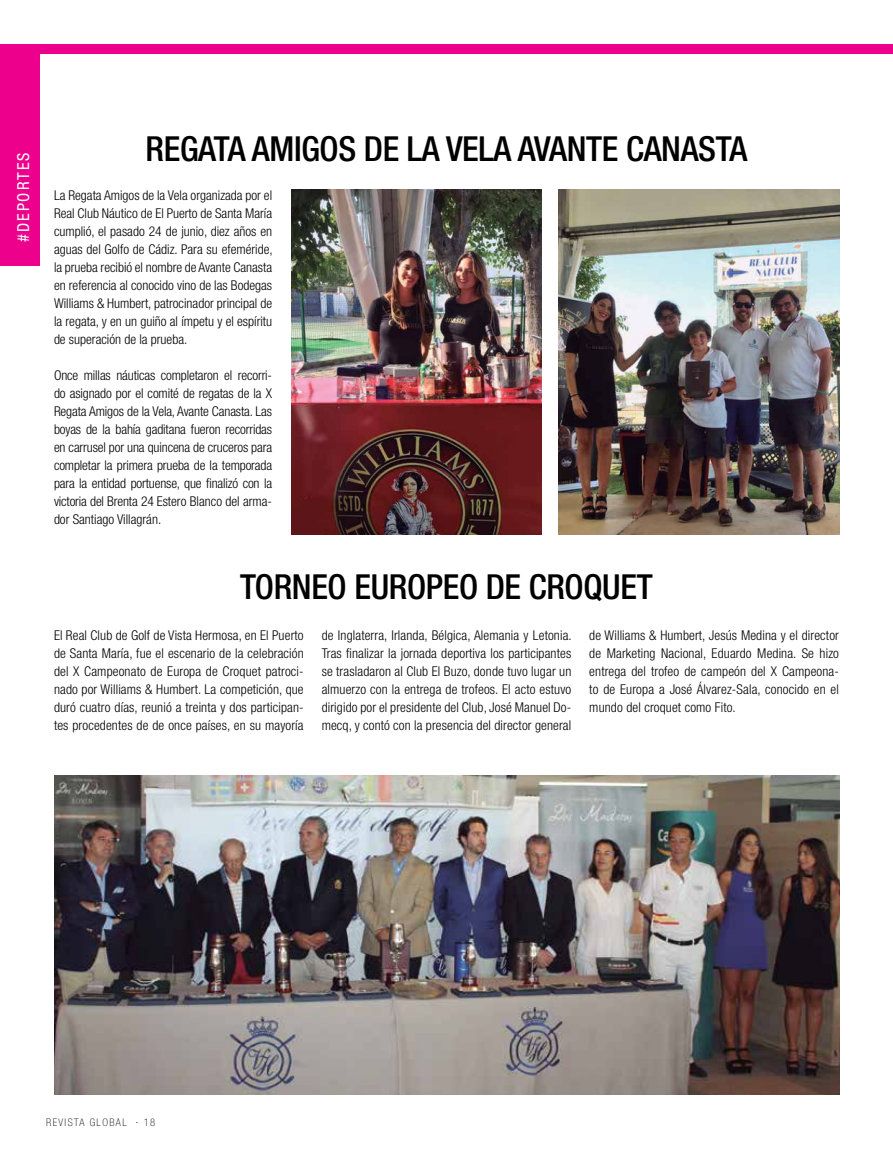
<style>
.page{position:relative;width:893px;height:1149px;background:#fff}
.page>*{position:absolute;margin:0;border:0;box-sizing:border-box;transform-origin:0 0}
.t1{font:500 condensed 34.5px "Helvetica Neue LT Com";letter-spacing:-.01em;color:#000}
.t2{font:condensed 16.5px "Helvetica Neue LT Pro";letter-spacing:.12em;color:#fff}
.t3{font:300 condensed 13.5px/18px "Helvetica Neue LT Pro";letter-spacing:.01em;color:#000;text-align:justify}
.t4{font:100 condensed 10.5px "Helvetica Neue LT Pro";letter-spacing:.13em;color:#000101}
</style>
<div class="page">
<div style="left:0;top:44px;width:893px;height:10px;background:#ec008c"></div>
<div style="left:0;top:46px;width:39px;height:219px;background:#ec008c"></div>
<img style="left:54px;top:775px;width:785px;height:319px">
<img style="left:558px;top:189px;width:281px;height:345px">
<img style="left:291px;top:189px;width:250px;height:345px">
<p class="t2" style="left:14px;top:242px;width:91px;rotate:-90deg">#DEPORTES</p>
<h1 class="t1" style="left:146px;top:128px;width:36px">REGATA</h1>
<h1 class="t1" style="left:252px;top:128px;width:36px">AMIGOS</h1>
<h1 class="t1" style="left:364px;top:128px;width:189px">DE LA VELA AVANTE</h1>
<h1 class="t1" style="left:626px;top:128px;width:36px">CANASTA</h1>
<p class="t3" style="left:54px;top:186px;width:220px">La Regata Amigos de la Vela organizada por el Real Club Náutico de El Puerto de Santa María cumplió, el pasado 24 de junio, diez años en aguas del Golfo de Cádiz. Para su efeméride, la prueba recibió el nombre de Avante Canasta en referencia al conocido vino de las Bodegas Williams &amp; Humbert, patrocinador principal de la regata, y en un guiño al ímpetu y el espíritu de superación de la prueba.</p>
<p class="t3" style="left:54px;top:366px;width:220px">Once millas náuticas completaron el recorri&shy;do asignado por el comité de regatas de la X Regata Amigos de la Vela, Avante Canasta. Las boyas de la bahía gaditana fueron recorridas en carrusel por una quincena de cruceros para completar la primera prueba de la temporada para la entidad portuense, que finalizó con la victoria del Brenta 24 Estero Blanco del arma&shy;dor Santiago Villagrán.</p>
<h1 class="t1" style="left:240px;top:566px;width:414px">TORNEO EUROPEO DE CROQUET</h1>
<p class="t3" style="left:54px;top:626px;width:251px">El Real Club de Golf de Vista Hermosa, en El Puerto de Santa María, fue el escenario de la celebración del X Campeonato de Europa de Croquet patroci&shy;nado por Williams &amp; Humbert. La competición, que duró cuatro días, reunió a treinta y dos participan&shy;tes procedentes de de once países, en su mayoría</p>
<p class="t3" style="left:322px;top:626px;width:252px">de Inglaterra, Irlanda, Bélgica, Alemania y Letonia.<br>Tras finalizar la jornada deportiva los participantes se trasladaron al Club El Buzo, donde tuvo lugar un almuerzo con la entrega de trofeos. El acto estuvo dirigido por el presidente del Club, José Manuel Do&shy;mecq, y contó con la presencia del director general</p>
<p class="t3" style="left:589px;top:626px;width:251px">de Williams &amp; Humbert, Jesús Medina y el director de Marketing Nacional, Eduardo Medina. Se hizo entrega del trofeo de campeón del X Campeona&shy;to de Europa a José Álvarez-Sala, conocido en el mundo del croquet como Fito.</p>
<p class="t4" style="left:46px;top:1115px;width:111px">REVISTA GLOBAL · 18</p>
</div>
